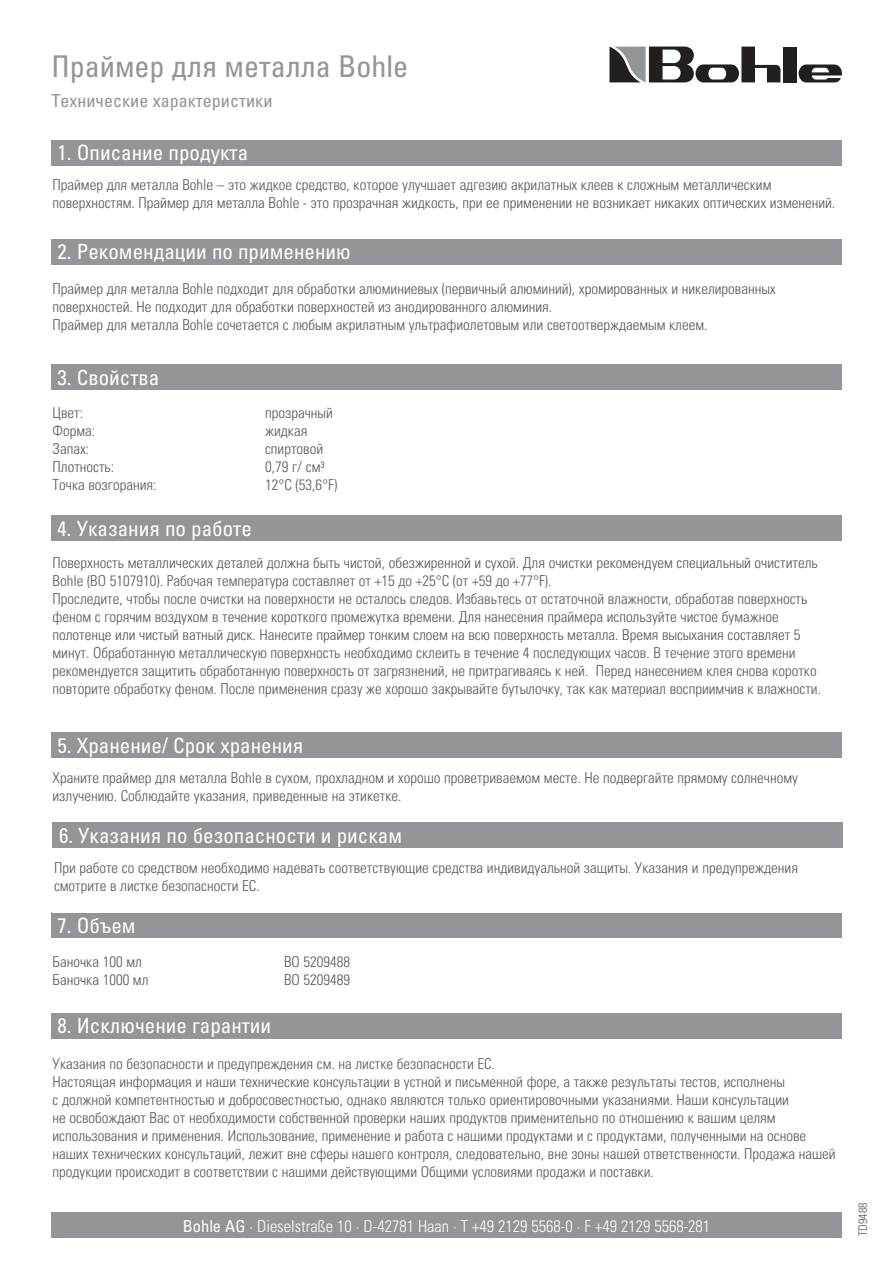
<style>
.page{position:relative;width:893px;height:1263px;background:#fff}
.page>*{position:absolute;margin:0;border:0;box-sizing:border-box;transform-origin:0 0}
.t1{font:condensed 30px "Univers LTCYR 57";color:#939598}
.t2{font:condensed 21px "Univers LTCYR 57";color:#fff}
.t3{font:condensed 18px "Univers LTCYR 57";color:#939598}
.t4{font:300 condensed 16.5px "Univers";color:#fff}
.t5{font:15px/18px "Univers LTCYR 47 Light Cond";color:#57585a}
.t6{font:300 condensed 12px "Univers";color:#57585a}
.s1{font-weight:400}
</style>
<div class="page">
<div style="left:783px;top:47px;width:14px;height:35px;background:#231f20"></div>
<svg style="left:799px;top:65px;width:43px;height:17px"></svg>
<svg style="left:609px;top:47px;width:171px;height:35px"></svg>
<div style="left:51px;top:140px;width:791px;height:26px;background:#939598"></div>
<div style="left:51px;top:239px;width:791px;height:26px;background:#939598"></div>
<div style="left:51px;top:364px;width:791px;height:25px;background:#939598"></div>
<div style="left:51px;top:1013px;width:791px;height:25px;background:#939598"></div>
<div style="left:51px;top:1212px;width:791px;height:25px;background:#939598"></div>
<div style="left:51px;top:913px;width:791px;height:25px;background:#939598"></div>
<div style="left:51px;top:515px;width:791px;height:25px;background:#939598"></div>
<div style="left:51px;top:732px;width:791px;height:26px;background:#939598"></div>
<div style="left:53px;top:822px;width:790px;height:26px;background:#939598"></div>
<p class="t1" style="left:51px;top:47px;width:358px">Праймер для металла Bohle</p>
<p class="t3" style="left:51px;top:89px;width:223px">Технические характеристики</p>
<p class="t2" style="left:58px;top:139px;width:192px">1. Описание продукта</p>
<p class="t5" style="left:53px;top:175px;width:784px">Праймер для металла Bohle – это жидкое средство, которое улучшает адгезию акрилатных клеев к сложным металлическим поверхностям. Праймер для металла Bohle - это прозрачная жидкость, при ее применении не возникает никаких оптических изменений.</p>
<p class="t2" style="left:58px;top:238px;width:295px">2. Рекомендации по применению</p>
<p class="t5" style="left:53px;top:279px;width:725px">Праймер для металла Bohle подходит для обработки алюминиевых (первичный алюминий), хромированных и никелированных поверхностей. Не подходит для обработки поверхностей из анодированного алюминия.</p>
<p class="t5" style="left:53px;top:315px;width:656px">Праймер для металла Bohle сочетается с любым акрилатным ультрафиолетовым или светоотверждаемым клеем.</p>
<p class="t2" style="left:58px;top:364px;width:103px">3. Свойства</p>
<p class="t5" style="left:53px;top:403px;width:32px">Цвет:</p>
<p class="t5" style="left:265px;top:403px;width:69px">прозрачный</p>
<p class="t5" style="left:53px;top:421px;width:44px">Форма:</p>
<p class="t5" style="left:265px;top:421px;width:44px">жидкая</p>
<p class="t5" style="left:53px;top:439px;width:38px">Запах:</p>
<p class="t5" style="left:265px;top:439px;width:60px">спиртовой</p>
<p class="t5" style="left:53px;top:457px;width:63px">Плотность:</p>
<p class="t5" style="left:265px;top:457px;width:61px">0,79 г/ см³</p>
<p class="t5" style="left:53px;top:475px;width:105px">Точка возгорания:</p>
<p class="t5" style="left:265px;top:475px;width:74px">12°C (53,6°F)</p>
<p class="t2" style="left:58px;top:515px;width:196px">4. Указания по работе</p>
<p class="t5" style="left:53px;top:553px;width:767px">Поверхность металлических деталей должна быть чистой, обезжиренной и сухой. Для очистки рекомендуем специальный очиститель<br>Bohle (BO 5107910). Рабочая температура составляет от +15 до +25°C (от +59 до +77°F).</p>
<p class="t5" style="left:53px;top:589px;width:770px">Проследите, чтобы после очистки на поверхности не осталось следов. Избавьтесь от остаточной влажности, обработав поверхность феном с горячим воздухом в течение короткого промежутка времени. Для нанесения праймера используйте чистое бумажное полотенце или чистый ватный диск. Нанесите праймер тонким слоем на всю поверхность металла. Время высыхания составляет 5 минут. Обработанную металлическую поверхность необходимо склеить в течение 4 последующих часов. В течение этого времени рекомендуется защитить обработанную поверхность от загрязнений, не притрагиваясь к ней. Перед нанесением клея снова коротко повторите обработку феном. После применения сразу же хорошо закрывайте бутылочку, так как материал восприимчив к влажности.</p>
<p class="t2" style="left:58px;top:732px;width:247px">5. Хранение/ Срок хранения</p>
<p class="t5" style="left:53px;top:768px;width:747px">Храните праймер для металла Bohle в сухом, прохладном и хорошо проветриваемом месте. Не подвергайте прямому солнечному излучению. Соблюдайте указания, приведенные на этикетке.</p>
<p class="t2" style="left:59px;top:822px;width:344px">6. Указания по безопасности и рискам</p>
<p class="t5" style="left:54px;top:858px;width:745px">При работе со средством необходимо надевать соответствующие средства индивидуальной защиты. Указания и предупреждения смотрите в листке безопасности ЕС.</p>
<p class="t2" style="left:58px;top:913px;width:79px">7. Объем</p>
<p class="t5" style="left:53px;top:952px;width:91px">Баночка 100 мл</p>
<p class="t5" style="left:284px;top:952px;width:68px">BO 5209488</p>
<p class="t5" style="left:53px;top:970px;width:98px">Баночка 1000 мл</p>
<p class="t5" style="left:284px;top:970px;width:68px">BO 5209489</p>
<p class="t2" style="left:58px;top:1013px;width:215px">8. Исключение гарантии</p>
<p class="t5" style="left:53px;top:1054px;width:444px">Указания по безопасности и предупреждения см. на листке безопасности ЕС.</p>
<p class="t5" style="left:53px;top:1072px;width:785px">Настоящая информация и наши технические консультации в устной и письменной форе, а также результаты тестов, исполнены<br>с должной компетентностью и добросовестностью, однако являются только ориентировочными указаниями. Наши консультации<br>не освобождают Вас от необходимости собственной проверки наших продуктов применительно по отношению к вашим целям использования и применения. Использование, применение и работа с нашими продуктами и с продуктами, полученными на основе наших технических консультаций, лежит вне сферы нашего контроля, следовательно, вне зоны нашей ответственности. Продажа нашей продукции происходит в соответствии с нашими действующими Общими условиями продажи и поставки.</p>
<p class="t4" style="left:183px;top:1217px;width:529px"><span class="s1">Bohle AG</span> · Dieselstraße 10 · D-42781 Haan · T +49 2129 5568-0 · F +49 2129 5568-281</p>
<p class="t6" style="left:856px;top:1236px;width:35px;rotate:-90deg">TD9488</p>
</div>
